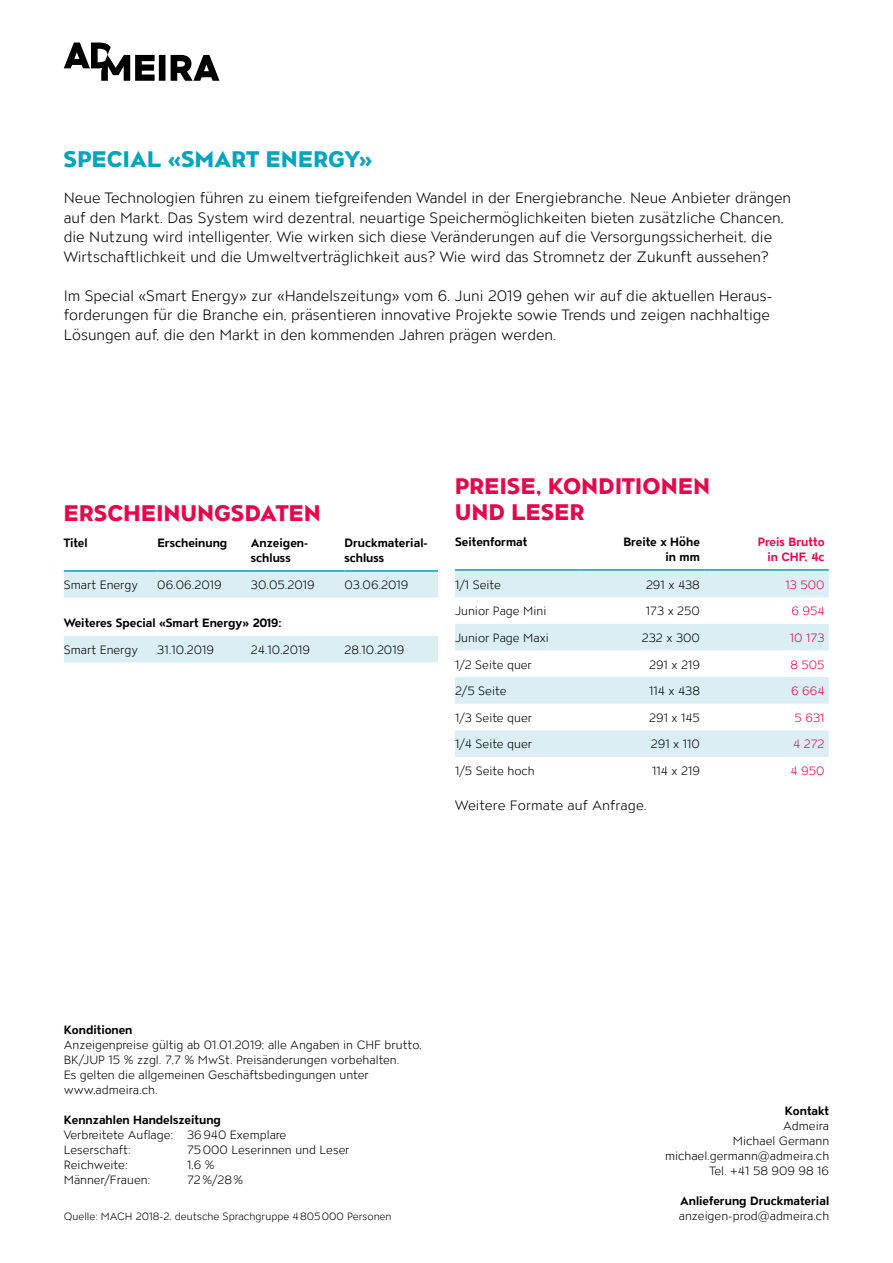
<style>
.page{position:relative;width:893px;height:1263px;background:#fff}
.page>*{position:absolute;margin:0;border:0;box-sizing:border-box;transform-origin:0 0}
.t1{font:800 22.5px/25.5px "ATC Overlook";letter-spacing:.015em;color:#e5074c}
.t2{font:800 22.5px "ATC Overlook";letter-spacing:.015em;color:#00a4bb}
.t3{font:300 15px/19.5px "ATC Overlook";color:#000}
.t4{font:300 13.5px "ATC Overlook";letter-spacing:.005em;color:#000}
.t5{font:300 12px/15px "ATC Overlook";color:#000}
.t6{font:700 12px/15px "ATC Overlook";color:#000}
.t7{font:300 12px "ATC Overlook";color:#e5074c}
.t8{font:700 12px/15px "ATC Overlook";color:#e5074c;text-align:right}
.t9{font:300 10.5px "ATC Overlook";color:#000}
</style>
<div class="page">
<svg style="left:64px;top:43px;width:155px;height:38px"></svg>
<svg style="left:455px;top:571px;width:374px;height:186px;fill:#daeef3"></svg>
<hr style="left:455px;top:569px;width:125px;height:2px;background:#00a4bb">
<hr style="left:580px;top:569px;width:124px;height:2px;background:#00a4bb">
<hr style="left:704px;top:569px;width:125px;height:2px;background:#00a4bb">
<svg style="left:64px;top:572px;width:374px;height:90px"></svg>
<hr style="left:64px;top:570px;width:93px;height:2px;background:#00a4bb">
<hr style="left:157px;top:570px;width:94px;height:2px;background:#00a4bb">
<hr style="left:251px;top:570px;width:93px;height:2px;background:#00a4bb">
<hr style="left:344px;top:570px;width:94px;height:2px;background:#00a4bb">
<h1 class="t2" style="left:64px;top:146px;width:310px">SPECIAL «SMART ENERGY»</h1>
<p class="t3" style="left:64px;top:189px;width:729px">Neue Technologien führen zu einem tiefgreifenden Wandel in der Energiebranche. Neue Anbieter drängen auf den Markt. Das System wird dezentral, neuartige Speichermöglichkeiten bieten zusätzliche Chancen, die Nutzung wird intelligenter. Wie wirken sich diese Veränderungen auf die Versorgungssicherheit, die Wirtschaftlichkeit und die Umweltverträglichkeit aus? Wie wird das Stromnetz der Zukunft aussehen?</p>
<p class="t3" style="left:64px;top:287px;width:710px">Im Special «Smart Energy» zur «Handelszeitung» vom 6. Juni 2019 gehen wir auf die aktuellen Heraus&shy;forderungen für die Branche ein, präsentieren innovative Projekte sowie Trends und zeigen nachhaltige<br>Lösungen auf, die den Markt in den kommenden Jahren prägen werden.</p>
<h1 class="t1" style="left:64px;top:502px;width:258px">ERSCHEINUNGSDATEN</h1>
<p class="t6" style="left:64px;top:536px;width:25px">Titel</p>
<p class="t6" style="left:157px;top:536px;width:71px">Erscheinung</p>
<p class="t6" style="left:251px;top:536px;width:59px">Anzeigen&shy;schluss</p>
<p class="t6" style="left:344px;top:536px;width:85px">Druckmaterial&shy;schluss</p>
<p class="t5" style="left:64px;top:578px;width:76px">Smart Energy</p>
<p class="t5" style="left:157px;top:578px;width:66px">06.06.2019</p>
<p class="t5" style="left:251px;top:578px;width:65px">30.05.2019</p>
<p class="t5" style="left:344px;top:578px;width:66px">03.06.2019</p>
<p class="t6" style="left:64px;top:616px;width:219px">Weiteres Special «Smart Energy» 2019:</p>
<p class="t5" style="left:64px;top:643px;width:76px">Smart Energy</p>
<p class="t5" style="left:157px;top:643px;width:58px">31.10.2019</p>
<p class="t5" style="left:251px;top:643px;width:61px">24.10.2019</p>
<p class="t5" style="left:344px;top:643px;width:61px">28.10.2019</p>
<h1 class="t1" style="left:455px;top:475px;width:256px">PREISE, KONDITIONEN<br>UND LESER</h1>
<p class="t6" style="left:455px;top:535px;width:74px">Seitenformat</p>
<p class="t6" style="left:623px;top:535px;width:78px;text-align:right">Breite x Höhe in mm</p>
<p class="t8" style="left:758px;top:535px;width:68px">Preis Brutto in CHF, 4c</p>
<p class="t5" style="left:455px;top:578px;width:47px">1/1 Seite</p>
<p class="t5" style="left:646px;top:578px;width:55px">291 x 438</p>
<p class="t7" style="left:785px;top:578px;width:41px">13 500</p>
<p class="t5" style="left:455px;top:604px;width:93px">Junior Page Mini</p>
<p class="t5" style="left:646px;top:604px;width:56px">173 x 250</p>
<p class="t7" style="left:791px;top:604px;width:35px">6 954</p>
<p class="t5" style="left:455px;top:631px;width:95px">Junior Page Maxi</p>
<p class="t5" style="left:642px;top:631px;width:60px">232 x 300</p>
<p class="t7" style="left:790px;top:631px;width:36px">10 173</p>
<p class="t5" style="left:455px;top:657px;width:78px">1/2 Seite quer</p>
<p class="t5" style="left:649px;top:657px;width:52px">291 x 219</p>
<p class="t7" style="left:790px;top:658px;width:36px">8 505</p>
<p class="t5" style="left:455px;top:684px;width:53px">2/5 Seite</p>
<p class="t5" style="left:649px;top:684px;width:52px">114 x 438</p>
<p class="t7" style="left:791px;top:684px;width:35px">6 664</p>
<p class="t5" style="left:455px;top:711px;width:79px">1/3 Seite quer</p>
<p class="t5" style="left:649px;top:711px;width:52px">291 x 145</p>
<p class="t7" style="left:795px;top:711px;width:31px">5 631</p>
<p class="t5" style="left:455px;top:737px;width:79px">1/4 Seite quer</p>
<p class="t5" style="left:651px;top:737px;width:51px">291 x 110</p>
<p class="t7" style="left:793px;top:737px;width:33px">4 272</p>
<p class="t5" style="left:455px;top:764px;width:81px">1/5 Seite hoch</p>
<p class="t5" style="left:652px;top:764px;width:49px">114 x 219</p>
<p class="t7" style="left:791px;top:764px;width:35px">4 950</p>
<p class="t4" style="left:455px;top:798px;width:193px">Weitere Formate auf Anfrage.</p>
<p class="t6" style="left:64px;top:1023px;width:70px">Konditionen</p>
<p class="t5" style="left:64px;top:1038px;width:360px">Anzeigenpreise gültig ab 01.01.2019; alle Angaben in CHF brutto, BK/JUP 15 % zzgl. 7,7 % MwSt. Preisänderungen vorbehalten.<br>Es gelten die allgemeinen Geschäftsbedingungen unter www.admeira.ch.</p>
<p class="t6" style="left:64px;top:1113px;width:159px">Kennzahlen Handelszeitung</p>
<p class="t5" style="left:64px;top:1128px;width:224px">Verbreitete Auflage: 36940 Exemplare<br>Leserschaft:</p>
<p class="t5" style="left:187px;top:1143px;width:164px">75000 Leserinnen und Leser</p>
<p class="t5" style="left:64px;top:1158px;width:66px">Reichweite:</p>
<p class="t5" style="left:187px;top:1158px;width:29px">1,6 %</p>
<p class="t5" style="left:64px;top:1173px;width:88px">Männer/Frauen:</p>
<p class="t5" style="left:187px;top:1173px;width:58px">72%/28%</p>
<p class="t9" style="left:64px;top:1211px;width:329px">Quelle: MACH 2018-2, deutsche Sprachgruppe 4805000 Personen</p>
<p class="t6" style="left:785px;top:1104px;width:46px">Kontakt</p>
<p class="t5" style="left:665px;top:1119px;width:166px;text-align:right">Admeira<br>Michael Germann michael.germann@admeira.ch<br>Tel. +41 58 909 98 16</p>
<p class="t6" style="left:680px;top:1194px;width:151px">Anlieferung Druckmaterial</p>
<p class="t5" style="left:679px;top:1209px;width:152px">anzeigen-prod@admeira.ch</p>
</div>
